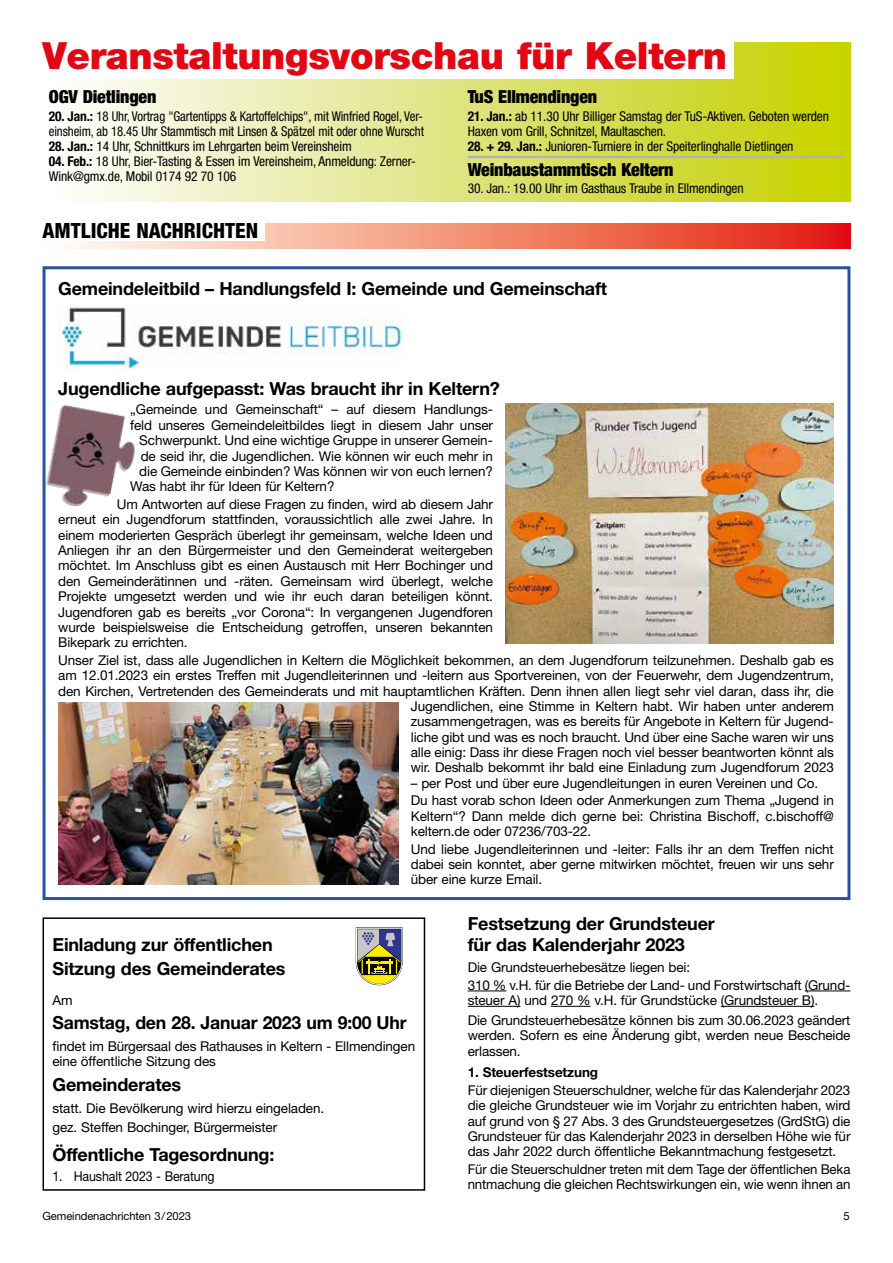
<style>
.page{position:relative;width:893px;height:1263px;background:#fff}
.page>*{position:absolute;margin:0;border:0;box-sizing:border-box;transform-origin:0 0}
.t1{font:900 37.5px "Helvetica Neue LT Std";letter-spacing:-.01em;color:#e30613}
.t2{font:800 condensed 21px "Helvetica Neue LT Std";color:#000}
.t3{font:700 18px/20.2px "Helvetica Neue LT Std";letter-spacing:-.01em;color:#000}
.t4{font:900 condensed 18px "Helvetica Neue LT Std";letter-spacing:-.01em;color:#000}
.t5{font:13.5px/15.5px "Helvetica Neue LT Std";letter-spacing:-.01em;color:#000}
.t6{font:condensed 13.5px/15px "Helvetica Neue LT Std";letter-spacing:-.01em;color:#000}
.t7{font:condensed 13.5px/15px "Helvetica Neue LT Std";letter-spacing:-.01em;color:#000;scale:.95 1}
.t8{font:13.5px "Helvetica Neue LT Std";letter-spacing:-.01em;color:#000;scale:.92 1}
.t9{font:700 13.5px "Helvetica Neue LT Std";letter-spacing:-.01em;color:#000}
.t10{font:11.25px "Helvetica Neue LT Std";letter-spacing:-.01em;color:#000}
.s1{font-weight:700}
</style>
<div class="page">
<div style="left:43px;top:43px;width:807px;height:158px;background:linear-gradient(to right,#fdfdff,#c5cf00)"></div>
<div style="left:43px;top:43px;width:690px;height:36px;background:#fff"></div>
<hr style="left:468px;top:156px;width:376px;height:2px;background:#b3b2b2">
<div style="left:43px;top:223px;width:807px;height:26px;background:linear-gradient(to right,#fffff7,#e41f06)"></div>
<div style="left:43px;top:223px;width:221px;height:18px;background:#fff"></div>
<img style="left:58px;top:304px;width:345px;height:65px">
<div style="left:43px;top:266px;width:807px;height:634px;border:3px solid #28529d"></div>
<img style="left:43px;top:405px;width:92px;height:102px">
<img style="left:506px;top:403px;width:327px;height:241px">
<img style="left:59px;top:702px;width:339px;height:183px">
<hr style="left:468px;top:991px;width:38px;height:1px;background:#000">
<hr style="left:805px;top:991px;width:45px;height:1px;background:#000">
<hr style="left:468px;top:1006px;width:52px;height:1px;background:#000">
<hr style="left:551px;top:1006px;width:39px;height:1px;background:#000">
<hr style="left:721px;top:1006px;width:93px;height:1px;background:#000">
<svg style="left:356px;top:927px;width:47px;height:58px;background:#928f67"></svg>
<div style="left:43px;top:917px;width:382px;height:274px;border:2px solid #000"></div>
<h1 class="t1" style="left:43px;top:34px;width:686px">Veranstaltungsvorschau für Keltern</h1>
<h3 class="t4" style="left:49px;top:86px;width:109px">OGV Dietlingen</h3>
<p class="t7" style="left:49px;top:108px;width:396px"><span class="s1">20. Jan.:</span> 18 Uhr, Vortrag "Gartentipps &amp; Kartoffelchips", mit Winfried Rogel, Ver&shy;einsheim, ab 18.45 Uhr Stammtisch mit Linsen &amp; Spätzel mit oder ohne Wurscht</p>
<p class="t6" style="left:49px;top:138px;width:304px"><span class="s1">28. Jan.:</span> 14 Uhr, Schnittkurs im Lehrgarten beim Vereinsheim</p>
<p class="t6" style="left:49px;top:153px;width:368px"><span class="s1">04. Feb.:</span> 18 Uhr, Bier-Tasting &amp; Essen im Vereinsheim, Anmeldung: Zerner-<br>Wink@gmx.de, Mobil 0174 92 70 106</p>
<h3 class="t4" style="left:468px;top:86px;width:131px">TuS Ellmendingen</h3>
<p class="t6" style="left:468px;top:108px;width:363px"><span class="s1">21. Jan.:</span> ab 11.30 Uhr Billiger Samstag der TuS-Aktiven. Geboten werden<br>Haxen vom Grill, Schnitzel, Maultaschen.</p>
<p class="t6" style="left:468px;top:138px;width:327px"><span class="s1">28. + 29. Jan.:</span> Junioren-Turniere in der Speiterlinghalle Dietlingen</p>
<h3 class="t4" style="left:468px;top:159px;width:207px">Weinbaustammtisch Keltern</h3>
<p class="t6" style="left:468px;top:181px;width:277px">30. Jan.: 19.00 Uhr im Gasthaus Traube in Ellmendingen</p>
<h2 class="t2" style="left:43px;top:218px;width:217px">AMTLICHE NACHRICHTEN</h2>
<h3 class="t3" style="left:58px;top:278px;width:550px">Gemeindeleitbild – Handlungsfeld I: Gemeinde und Gemeinschaft</h3>
<h3 class="t3" style="left:58px;top:378px;width:443px">Jugendliche aufgepasst: Was braucht ihr in Keltern?</h3>
<p class="t5" style="left:130px;top:402px;width:364px">„Gemeinde und Gemeinschaft“ – auf diesem Handlungs-</p>
<p class="t5" style="left:130px;top:417px;width:364px">feld unseres Gemeindeleitbildes liegt in diesem Jahr unser</p>
<p class="t5" style="left:139px;top:432px;width:355px">Schwerpunkt. Und eine wichtige Gruppe in unserer Gemein-</p>
<p class="t5" style="left:141px;top:448px;width:354px">de seid ihr, die Jugendlichen. Wie können wir euch mehr in</p>
<p class="t5" style="left:139px;top:463px;width:355px">die Gemeinde einbinden? Was können wir von euch lernen?</p>
<p class="t5" style="left:130px;top:479px;width:206px">Was habt ihr für Ideen für Keltern?</p>
<p class="t5" style="left:58px;top:496px;width:436px;text-align:justify;text-indent:58px">Um Antworten auf diese Fragen zu finden, wird ab diesem Jahr erneut ein Jugendforum stattfinden, voraussichtlich alle zwei Jahre. In einem moderierten Gespräch überlegt ihr gemeinsam, welche Ideen und Anliegen ihr an den Bürgermeister und den Gemeinderat weitergeben möchtet. Im Anschluss gibt es einen Austausch mit Herr Bochinger und den Gemeinderätinnen und -räten. Gemeinsam wird überlegt, welche Projekte umgesetzt werden und wie ihr euch daran beteiligen könnt.<br>Jugendforen gab es bereits „vor Corona“: In vergangenen Jugendforen wurde beispielsweise die Entscheidung getroffen, unseren bekannten Bikepark zu errichten.</p>
<p class="t5" style="left:58px;top:652px;width:777px;text-align:right">Unser Ziel ist, dass alle Jugendlichen in Keltern die Möglichkeit bekommen, an dem Jugendforum teilzunehmen. Deshalb gab es am 12.01.2023 ein erstes Treffen mit Jugendleiterinnen und -leitern aus Sportvereinen, von der Feuerwehr, dem Jugendzentrum, den Kirchen, Vertretenden des Gemeinderats und mit hauptamtlichen Kräften. Denn ihnen allen liegt sehr viel daran, dass ihr, die Jugendlichen, eine Stimme in Keltern habt. Wir haben unter anderem<br>zusammengetragen, was es bereits für Angebote in Keltern für Jugend-<br>liche gibt und was es noch braucht. Und über eine Sache waren wir uns<br>alle einig: Dass ihr diese Fragen noch viel besser beantworten könnt als<br>wir. Deshalb bekommt ihr bald eine Einladung zum Jugendforum 2023</p>
<p class="t5" style="left:411px;top:774px;width:424px;line-height:17.5px">– per Post und über eure Jugendleitungen in euren Vereinen und Co.<br>Du hast vorab schon Ideen oder Anmerkungen zum Thema „Jugend in</p>
<p class="t5" style="left:411px;top:808px;width:424px">Keltern“? Dann melde dich gerne bei: Christina Bischoff, c.bischoff@ keltern.de oder 07236/703-22.</p>
<p class="t5" style="left:411px;top:841px;width:424px;text-align:justify">Und liebe Jugendleiterinnen und -leiter: Falls ihr an dem Treffen nicht dabei sein konntet, aber gerne mitwirken möchtet, freuen wir uns sehr über eine kurze Email.</p>
<h3 class="t3" style="left:468px;top:913px;width:249px">Festsetzung der Grundsteuer für das Kalenderjahr 2023</h3>
<p class="t5" style="left:468px;top:958px;width:384px;line-height:17.5px">Die Grundsteuerhebesätze liegen bei:<br>310 % v.H. für die Betriebe der Land- und Forstwirtschaft (Grund-</p>
<p class="t5" style="left:468px;top:990px;width:384px;line-height:19.6px">steuer A) und 270 % v.H. für Grundstücke (Grundsteuer B).<br>Die Grundsteuerhebesätze können bis zum 30.06.2023 geändert</p>
<p class="t5" style="left:468px;top:1027px;width:384px">werden. Sofern es eine Änderung gibt, werden neue Bescheide erlassen.</p>
<p class="t9" style="left:468px;top:1064px;width:132px">1. Steuerfestsetzung</p>
<p class="t5" style="left:468px;top:1082px;width:384px;text-align:justify">Für diejenigen Steuerschuldner, welche für das Kalenderjahr 2023 die gleiche Grundsteuer wie im Vorjahr zu entrichten haben, wird auf grund von § 27 Abs. 3 des Grundsteuergesetzes (GrdStG) die Grundsteuer für das Kalenderjahr 2023 in derselben Höhe wie für das Jahr 2022 durch öffentliche Bekanntmachung festgesetzt.</p>
<p class="t5" style="left:468px;top:1161px;width:384px">Für die Steuerschuldner treten mit dem Tage der öffentlichen Beka nntmachung die gleichen Rechtswirkungen ein, wie wenn ihnen an</p>
<h3 class="t3" style="left:53px;top:932px;width:234px;line-height:24.5px">Einladung zur öffentlichen<br>Sitzung des Gemeinderates</h3>
<p class="t5" style="left:53px;top:992px;width:22px">Am</p>
<h3 class="t3" style="left:53px;top:1012px;width:356px">Samstag, den 28. Januar 2023 um 9:00 Uhr</h3>
<p class="t5" style="left:53px;top:1038px;width:364px">findet im Bürgersaal des Rathauses in Keltern - Ellmendingen eine öffentliche Sitzung des</p>
<h3 class="t3" style="left:53px;top:1074px;width:130px">Gemeinderates</h3>
<p class="t5" style="left:53px;top:1098px;width:273px;line-height:19.6px">statt. Die Bevölkerung wird hierzu eingeladen. gez. Steffen Bochinger, Bürgermeister</p>
<h3 class="t3" style="left:53px;top:1144px;width:223px">Öffentliche Tagesordnung:</h3>
<p class="t8" style="left:53px;top:1168px;width:178px">1. Haushalt 2023 - Beratung</p>
<p class="t10" style="left:43px;top:1210px;width:150px">Gemeindenachrichten 3/2023</p>
<p class="t10" style="left:843px;top:1210px;width:8px">5</p>
</div>
